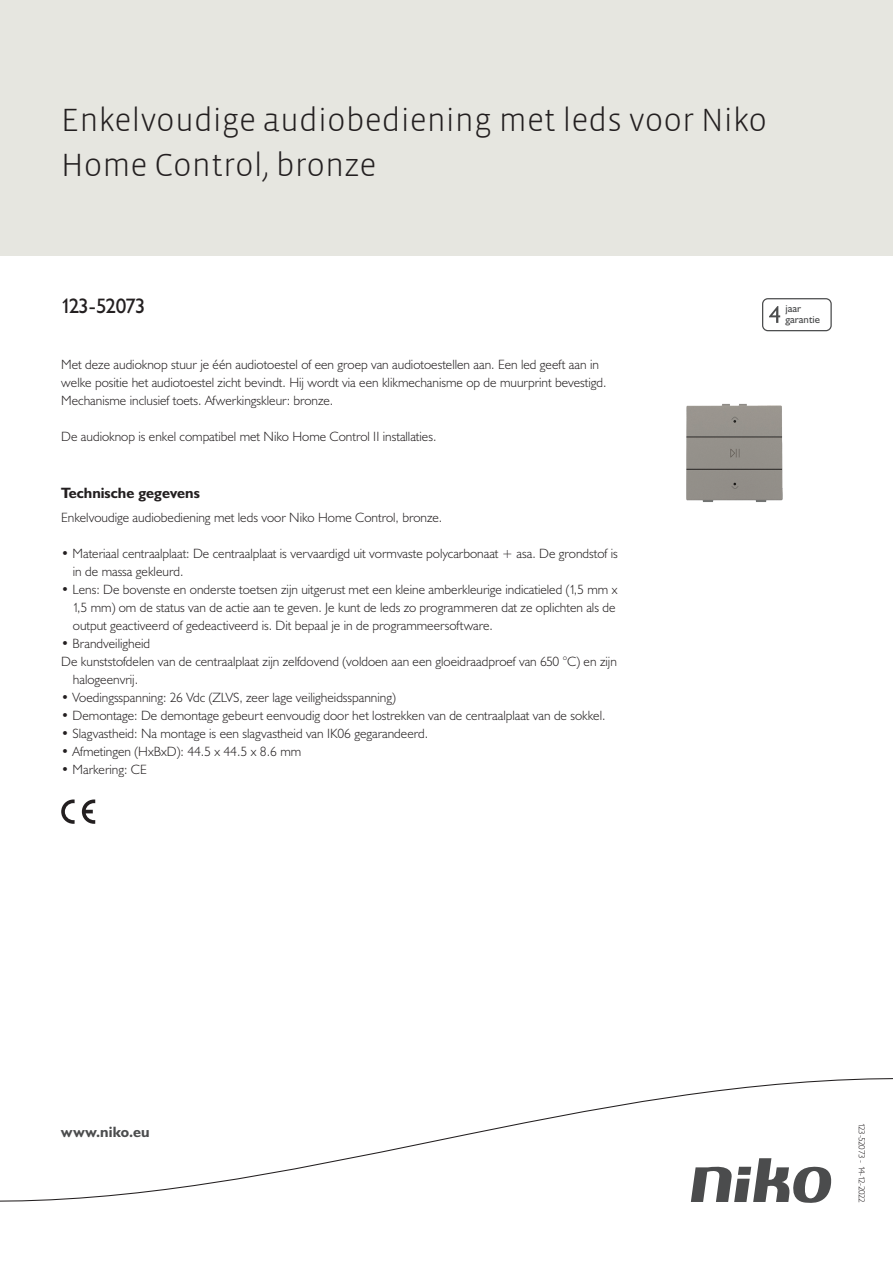
<style>
.page{position:relative;width:893px;height:1263px;background:#fff}
.page>*{position:absolute;margin:0;border:0;box-sizing:border-box;transform-origin:0 0}
.Title_datasheets{font:300 33px/45px "Vista Sans";color:#231f20}
.Article_number{font:21px "Humanist 521 BT";letter-spacing:-.05em;color:#231f20}
.Titles_parts{font:700 15px "Humanist 521 BT";color:#231f20}
.titel_afbeelding{font:700 15px "Humanist 521 BT";letter-spacing:.005em;color:#4b4c4d}
.USP_Bullets{font:300 13.5px/18px "Humanist 521 BT";color:#231f20}
.Platte_tekst_CAB{font:300 13.5px/18px "Humanist 521 BT";color:#231f20}
.t1{font:10.8px/10.8px "Humanist 521 BT";color:#4b4c4d}
.Revision{font:300 9px "Humanist 521 BT";letter-spacing:-.05em;color:#231f20}
</style>
<div class="page">
<div style="left:0;top:0;width:893px;height:255px;background:#e6e6e0"></div>
<svg style="left:82px;top:799px;width:13px;height:25px"></svg>
<svg style="left:61px;top:799px;width:14px;height:25px"></svg>
<svg style="left:762px;top:298px;width:70px;height:33px"></svg>
<svg style="left:0;top:1078px;width:893px;height:125px"></svg>
<img style="left:686px;top:403px;width:97px;height:99px">
<p class="Title_datasheets" style="left:61px;top:98px;width:707px">Enkelvoudige audiobediening met leds voor Niko<br>Home Control, bronze</p>
<p class="Article_number" style="left:61px;top:293px;width:86px">123-52073</p>
<p class="t1" style="left:785px;top:303px;width:36px">jaar garantie</p>
<p class="Platte_tekst_CAB" style="left:61px;top:355px;width:547px">Met deze audioknop stuur je één audiotoestel of een groep van audiotoestellen aan. Een led geeft aan in welke positie het audiotoestel zicht bevindt. Hij wordt via een klikmechanisme op de muurprint bevestigd.<br>Mechanisme inclusief toets. Afwerkingskleur: bronze.</p>
<p class="Platte_tekst_CAB" style="left:61px;top:427px;width:377px">De audioknop is enkel compatibel met Niko Home Control II installaties.</p>
<p class="Titles_parts" style="left:61px;top:483px;width:140px">Technische gegevens</p>
<p class="Platte_tekst_CAB" style="left:61px;top:508px;width:382px">Enkelvoudige audiobediening met leds voor Niko Home Control, bronze.</p>
<p class="USP_Bullets" style="left:73px;top:544px;width:546px;text-indent:-12px">• Materiaal centraalplaat: De centraalplaat is vervaardigd uit vormvaste polycarbonaat + asa. De grondstof is in de massa gekleurd.</p>
<p class="USP_Bullets" style="left:73px;top:580px;width:546px;text-indent:-12px">• Lens: De bovenste en onderste toetsen zijn uitgerust met een kleine amberkleurige indicatieled (1,5 mm x<br>1,5 mm) om de status van de actie aan te geven. Je kunt de leds zo programmeren dat ze oplichten als de output geactiveerd of gedeactiveerd is. Dit bepaal je in de programmeersoftware.</p>
<p class="USP_Bullets" style="left:61px;top:634px;width:91px">• Brandveiligheid</p>
<p class="USP_Bullets" style="left:73px;top:652px;width:545px;text-indent:-12px">De kunststofdelen van de centraalplaat zijn zelfdovend (voldoen aan een gloeidraadproef van 650 °C) en zijn halogeenvrij.</p>
<p class="USP_Bullets" style="left:61px;top:688px;width:336px">• Voedingsspanning: 26 Vdc (ZLVS, zeer lage veiligheidsspanning)</p>
<p class="USP_Bullets" style="left:61px;top:706px;width:546px">• Demontage: De demontage gebeurt eenvoudig door het lostrekken van de centraalplaat van de sokkel.</p>
<p class="USP_Bullets" style="left:61px;top:724px;width:368px">• Slagvastheid: Na montage is een slagvastheid van IK06 gegarandeerd.</p>
<p class="USP_Bullets" style="left:61px;top:742px;width:241px">• Afmetingen (HxBxD): 44.5 x 44.5 x 8.6 mm</p>
<p class="USP_Bullets" style="left:61px;top:760px;width:87px">• Markering: CE</p>
<p class="titel_afbeelding" style="left:61px;top:1122px;width:90px">www.niko.eu</p>
<p class="Revision" style="left:868px;top:1123px;width:81px;rotate:90deg">123-52073 - 14-12-2022</p>
</div>
